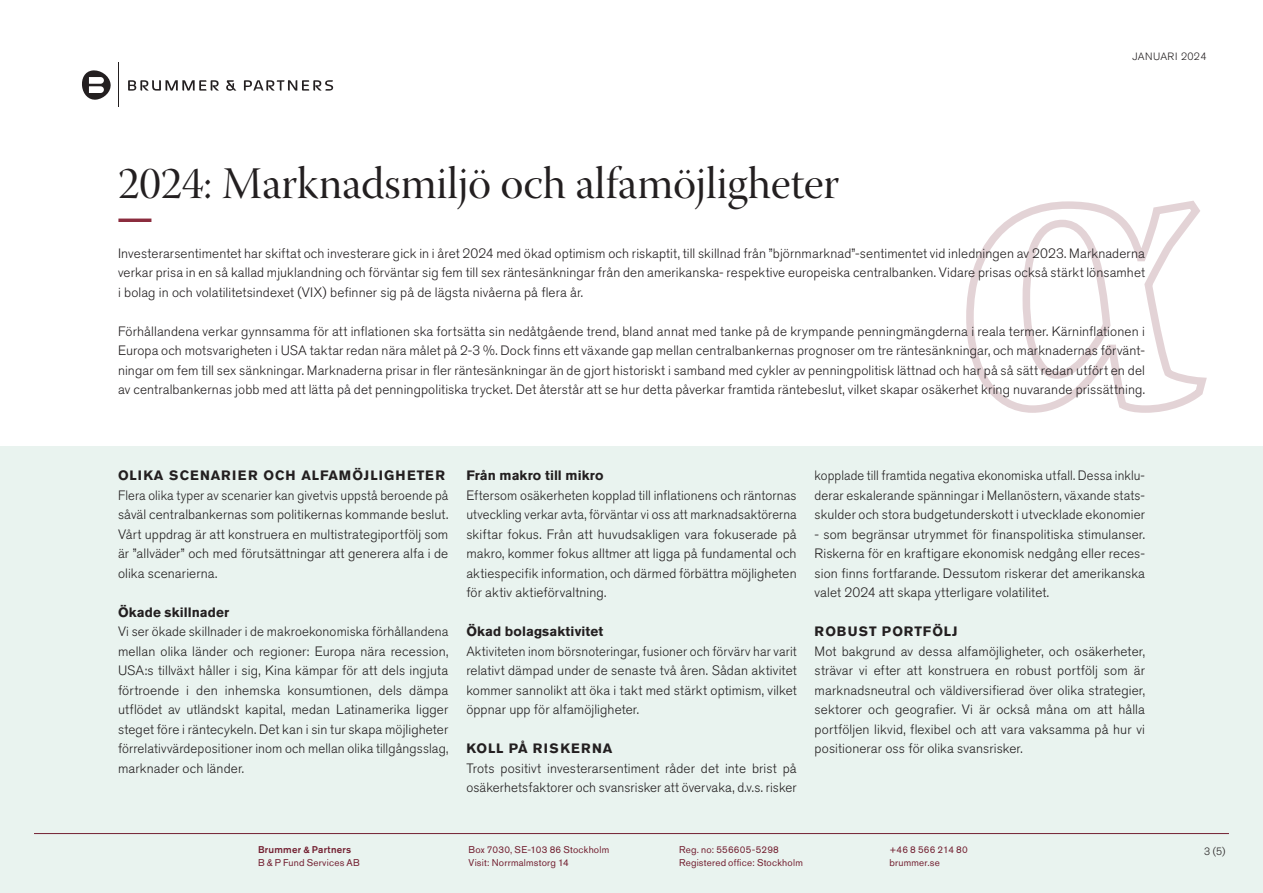
<style>
.page{position:relative;width:1263px;height:893px;background:#fff}
.page>*{position:absolute;margin:0;border:0;box-sizing:border-box;transform-origin:0 0}
.Headline_3{font:45px "Warnock Pro Disp";color:#231f20}
.Body_text__Big{font:300 13.5px/19.5px "Akzidenz Grotesk Std";letter-spacing:.01em;color:#231f20;text-align:justify}
.Body_text__Big-2{font:300 13.5px/19.5px "Akzidenz Grotesk Std";letter-spacing:.01em;color:#231f20;text-align:justify;scale:.96 1}
.Body_text__Big-3{font:300 13.5px/19.5px "Akzidenz Grotesk Std";letter-spacing:.01em;color:#231f20;text-align:justify;scale:.95 1}
.Body_text__Big-4{font:700 13.5px "Akzidenz Grotesk Std";letter-spacing:.01em;color:#231f20}
.Body_headline_big{font:700 13.5px "Akzidenz Grotesk Std";letter-spacing:.065em;color:#231f20}
.Body_text__Big-5{font:700 13.5px "Akzidenz Grotesk Std";letter-spacing:.085em;color:#231f20}
.Body_text__Big-6{font:700 13.5px "Akzidenz Grotesk Std";letter-spacing:.065em;color:#231f20}
.Index{font:300 10.5px "Akzidenz Grotesk Std";letter-spacing:.03em;color:#231f20}
.Body_text__Big-7{font:300 10.5px "Akzidenz Grotesk Std";color:#231f20}
.Brumer_Linjör_6_5_9_vänster{font:9.75px "Akzidenz Grotesk Std";letter-spacing:.025em;color:#732031}
.Brumer_Linjör_6_5_9_vänster-2{font:500 9.75px "Akzidenz Grotesk Std";letter-spacing:.025em;color:#732031}
</style>
<div class="page">
<div style="left:0;top:446px;width:1263px;height:447px;background:#e9f3ef"></div>
<hr style="left:34px;top:833px;width:1195px;height:1px;background:#732031">
<svg style="left:128px;top:80px;width:91px;height:11px"></svg>
<svg style="left:226px;top:80px;width:10px;height:11px"></svg>
<svg style="left:244px;top:80px;width:89px;height:11px"></svg>
<hr style="left:118px;top:63px;width:1px;height:43px;background:#231f20">
<svg style="left:82px;top:70px;width:29px;height:30px"></svg>
<hr style="left:118px;top:219px;width:33px;height:3px;background:#8b2c3e">
<svg style="left:966px;top:201px;width:241px;height:212px"></svg>
<p class="Headline_3" style="left:118px;top:159px;width:723px">2024: Marknadsmiljö och alfamöjligheter</p>
<p class="Index" style="left:1132px;top:50px;width:75px">JANUARI 2024</p>
<p class="Body_text__Big" style="left:118px;top:244px;width:1028px">Investerarsentimentet har skiftat och investerare gick in i året 2024 med ökad optimism och riskaptit, till skillnad från ”björnmarknad”-sentimentet vid inledningen av 2023. Marknaderna verkar prisa in en så kallad mjuklandning och förväntar sig fem till sex räntesänkningar från den amerikanska- respektive europeiska centralbanken. Vidare prisas också stärkt lönsamhet i bolag in och volatilitetsindexet (VIX) befinner sig på de lägsta nivåerna på flera år.</p>
<p class="Body_text__Big" style="left:118px;top:322px;width:1028px">Förhållandena verkar gynnsamma för att inflationen ska fortsätta sin nedåtgående trend, bland annat med tanke på de krympande penningmängderna i reala termer. Kärninflationen i Europa och motsvarigheten i USA taktar redan nära målet på 2-3 %. Dock finns ett växande gap mellan centralbankernas prognoser om tre räntesänkningar, och marknadernas förvänt&shy;ningar om fem till sex sänkningar. Marknaderna prisar in fler räntesänkningar än de gjort historiskt i samband med cykler av penningpolitisk lättnad och har på så sätt redan utfört en del av centralbankernas jobb med att lätta på det penningpolitiska trycket. Det återstår att se hur detta påverkar framtida räntebeslut, vilket skapar osäkerhet kring nuvarande prissättning.</p>
<p class="Body_headline_big" style="left:118px;top:468px;width:328px">OLIKA SCENARIER OCH ALFAMÖJLIGHETER</p>
<p class="Body_text__Big-2" style="left:118px;top:485px;width:346px">Flera olika typer av scenarier kan givetvis uppstå beroende på såväl centralbankernas som politikernas kommande beslut.<br>Vårt uppdrag är att konstruera en multistrategiportfölj som är ”allväder” och med förutsättningar att generera alfa i de olika scenarierna.</p>
<p class="Body_text__Big-4" style="left:118px;top:604px;width:113px">Ökade skillnader</p>
<p class="Body_text__Big" style="left:118px;top:622px;width:332px">Vi ser ökade skillnader i de makroekonomiska förhållandena mellan olika länder och regioner: Europa nära recession, USA:s tillväxt håller i sig, Kina kämpar för att dels ingjuta förtroende i den inhemska konsumtionen, dels dämpa utflödet av utländskt kapital, medan Latinamerika ligger steget före i räntecykeln. Det kan i sin tur skapa möjligheter förrelativvärdepositioner inom och mellan olika tillgångsslag, marknader och länder.</p>
<p class="Body_text__Big-4" style="left:466px;top:468px;width:139px">Från makro till mikro</p>
<p class="Body_text__Big" style="left:466px;top:485px;width:332px">Eftersom osäkerheten kopplad till inflationens och räntornas utveckling verkar avta, förväntar vi oss att marknadsaktörerna skiftar fokus. Från att huvudsakligen vara fokuserade på makro, kommer fokus alltmer att ligga på fundamental och aktiespecifik information, och därmed förbättra möjligheten för aktiv aktieförvaltning.</p>
<p class="Body_text__Big-4" style="left:466px;top:624px;width:138px">Ökad bolagsaktivitet</p>
<p class="Body_text__Big" style="left:466px;top:641px;width:332px">Aktiviteten inom börsnoteringar, fusioner och förvärv har varit relativt dämpad under de senaste två åren. Sådan aktivitet kommer sannolikt att öka i takt med stärkt optimism, vilket öppnar upp för alfamöjligheter.</p>
<p class="Body_text__Big-5" style="left:466px;top:741px;width:148px">KOLL PÅ RISKERNA</p>
<p class="Body_text__Big" style="left:466px;top:758px;width:332px">Trots positivt investerarsentiment råder det inte brist på osäkerhetsfaktorer och svansrisker att övervaka, d.v.s. risker</p>
<p class="Body_text__Big-3" style="left:815px;top:466px;width:349px">kopplade till framtida negativa ekonomiska utfall. Dessa inklu&shy;derar eskalerande spänningar i Mellanöstern, växande stats&shy;skulder och stora budgetunderskott i utvecklade ekonomier</p>
<p class="Body_text__Big" style="left:815px;top:524px;width:332px">- som begränsar utrymmet för finanspolitiska stimulanser.<br>Riskerna för en kraftigare ekonomisk nedgång eller reces&shy;sion finns fortfarande. Dessutom riskerar det amerikanska valet 2024 att skapa ytterligare volatilitet.</p>
<p class="Body_text__Big-6" style="left:815px;top:624px;width:144px">ROBUST PORTFÖLJ</p>
<p class="Body_text__Big" style="left:815px;top:641px;width:332px">Mot bakgrund av dessa alfamöjligheter, och osäkerheter, strävar vi efter att konstruera en robust portfölj som är marknadsneutral och väldiversifierad över olika strategier, sektorer och geografier. Vi är också måna om att hålla portföljen likvid, flexibel och att vara vaksamma på hur vi positionerar oss för olika svansrisker.</p>
<p class="Brumer_Linjör_6_5_9_vänster-2" style="left:258px;top:843px;width:95px">Brummer &amp; Partners</p>
<p class="Brumer_Linjör_6_5_9_vänster" style="left:258px;top:857px;width:103px">B &amp; P Fund Services AB</p>
<p class="Brumer_Linjör_6_5_9_vänster" style="left:468px;top:844px;width:142px">Box 7030, SE-103 86 Stockholm</p>
<p class="Brumer_Linjör_6_5_9_vänster" style="left:468px;top:857px;width:102px">Visit: Norrmalmstorg 14</p>
<p class="Brumer_Linjör_6_5_9_vänster" style="left:679px;top:844px;width:101px">Reg. no: 556605-5298</p>
<p class="Brumer_Linjör_6_5_9_vänster" style="left:679px;top:857px;width:125px">Registered office: Stockholm</p>
<p class="Brumer_Linjör_6_5_9_vänster" style="left:889px;top:844px;width:80px">+46 8 566 214 80</p>
<p class="Brumer_Linjör_6_5_9_vänster" style="left:889px;top:857px;width:52px">brummer.se</p>
<p class="Body_text__Big-7" style="left:1204px;top:845px;width:23px">3 (5)</p>
</div>
